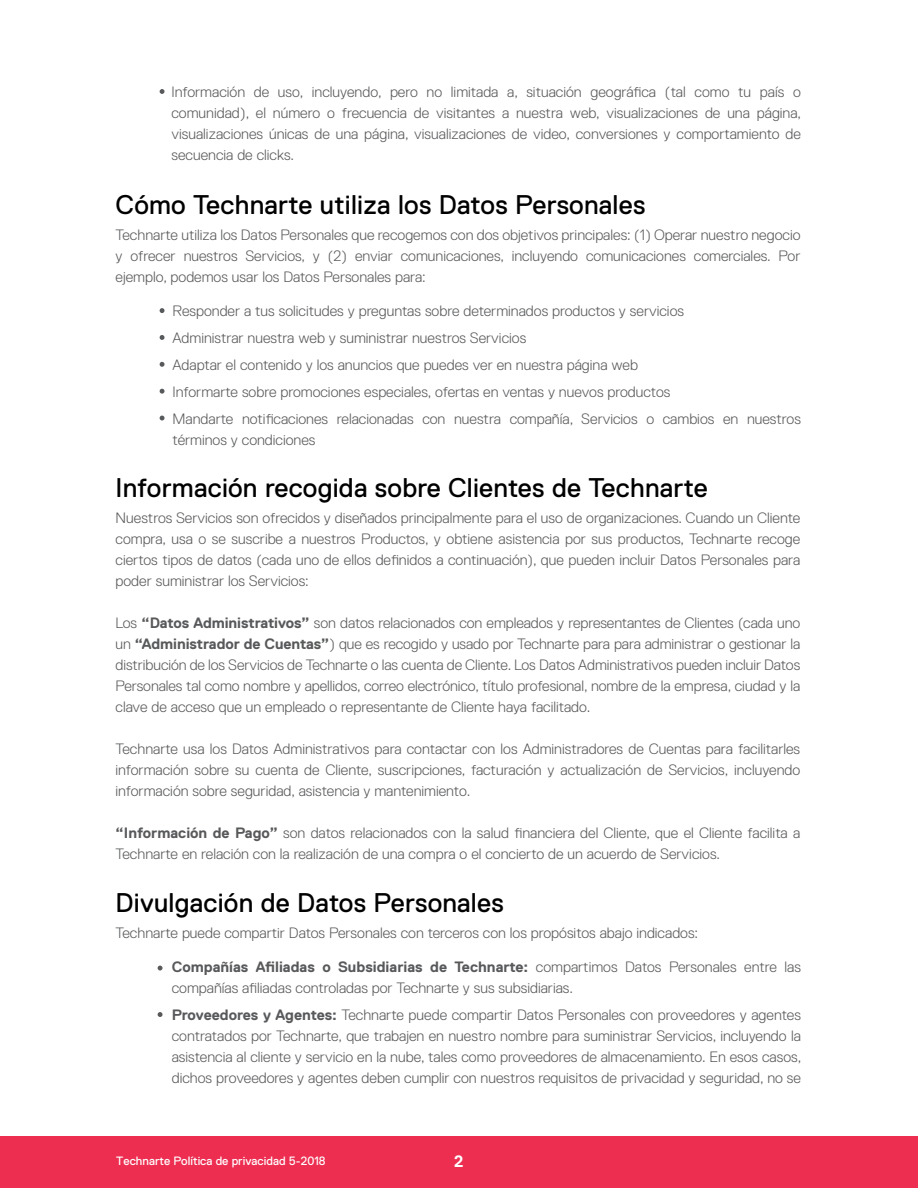
<style>
.page{position:relative;width:918px;height:1188px;background:#fff}
.page>*{position:absolute;margin:0;border:0;box-sizing:border-box;transform-origin:0 0}
.t1{font:27px "Replica";letter-spacing:.01em;color:#000}
.t2{font:700 16.5px "Replica";color:#fff}
.t3{font:300 15px/21px "Replica";color:#58595b;text-align:justify}
.t4{font:12px "Replica";color:#fff}
.s1{font-weight:700}
</style>
<div class="page">
<svg style="left:160px;top:308px;width:5px;height:5px"></svg>
<svg style="left:160px;top:335px;width:5px;height:5px"></svg>
<svg style="left:160px;top:362px;width:5px;height:5px"></svg>
<svg style="left:160px;top:389px;width:5px;height:5px"></svg>
<svg style="left:160px;top:416px;width:5px;height:4px"></svg>
<div style="left:0;top:1137px;width:918px;height:51px;background:#ed2e51"></div>
<svg style="left:160px;top:89px;width:5px;height:5px"></svg>
<svg style="left:158px;top:966px;width:5px;height:4px"></svg>
<svg style="left:158px;top:1012px;width:5px;height:5px"></svg>
<p class="t3" style="left:171px;top:81px;width:631px">Información de uso, incluyendo, pero no limitada a, situación geográfica (tal como tu país o comunidad), el número o frecuencia de visitantes a nuestra web, visualizaciones de una página, visualizaciones únicas de una página, visualizaciones de video, conversiones y comportamiento de secuencia de clicks.</p>
<h1 class="t1" style="left:116px;top:189px;width:531px">Cómo Technarte utiliza los Datos Personales</h1>
<p class="t3" style="left:116px;top:224px;width:686px">Technarte utiliza los Datos Personales que recogemos con dos objetivos principales: (1) Operar nuestro negocio y ofrecer nuestros Servicios, y (2) enviar comunicaciones, incluyendo comunicaciones comerciales. Por ejemplo, podemos usar los Datos Personales para:</p>
<p class="t3" style="left:173px;top:297px;width:630px;line-height:27px;text-align:left">Responder a tus solicitudes y preguntas sobre determinados productos y servicios<br>Administrar nuestra web y suministrar nuestros Servicios<br>Adaptar el contenido y los anuncios que puedes ver en nuestra página web<br>Informarte sobre promociones especiales, ofertas en ventas y nuevos productos<br>Mandarte notificaciones relacionadas con nuestra compañía, Servicios o cambios en nuestros</p>
<p class="t3" style="left:173px;top:429px;width:144px">términos y condiciones</p>
<h1 class="t1" style="left:116px;top:473px;width:594px">Información recogida sobre Clientes de Technarte</h1>
<p class="t3" style="left:116px;top:507px;width:686px">Nuestros Servicios son ofrecidos y diseñados principalmente para el uso de organizaciones. Cuando un Cliente compra, usa o se suscribe a nuestros Productos, y obtiene asistencia por sus productos, Technarte recoge ciertos tipos de datos (cada uno de ellos definidos a continuación), que pueden incluir Datos Personales para poder suministrar los Servicios:</p>
<p class="t3" style="left:116px;top:612px;width:686px">Los <span class="s1">“Datos Administrativos”</span> son datos relacionados con empleados y representantes de Clientes (cada uno un <span class="s1">“Administrador de Cuentas”</span>) que es recogido y usado por Technarte para para administrar o gestionar la distribución de los Servicios de Technarte o las cuenta de Cliente. Los Datos Administrativos pueden incluir Datos Personales tal como nombre y apellidos, correo electrónico, título profesional, nombre de la empresa, ciudad y la clave de acceso que un empleado o representante de Cliente haya facilitado.</p>
<p class="t3" style="left:116px;top:738px;width:686px">Technarte usa los Datos Administrativos para contactar con los Administradores de Cuentas para facilitarles información sobre su cuenta de Cliente, suscripciones, facturación y actualización de Servicios, incluyendo información sobre seguridad, asistencia y mantenimiento.</p>
<p class="t3" style="left:116px;top:822px;width:686px"><span class="s1">“Información de Pago”</span> son datos relacionados con la salud financiera del Cliente, que el Cliente facilita a<br>Technarte en relación con la realización de una compra o el concierto de un acuerdo de Servicios.</p>
<h1 class="t1" style="left:116px;top:887px;width:390px">Divulgación de Datos Personales</h1>
<p class="t3" style="left:116px;top:922px;width:584px">Technarte puede compartir Datos Personales con terceros con los propósitos abajo indicados:</p>
<p class="t3" style="left:172px;top:956px;width:631px"><span class="s1">Compañías Afiliadas o Subsidiarias de Technarte:</span> compartimos Datos Personales entre las compañías afiliadas controladas por Technarte y sus subsidiarias.</p>
<p class="t3" style="left:172px;top:1004px;width:631px"><span class="s1">Proveedores y Agentes:</span> Technarte puede compartir Datos Personales con proveedores y agentes contratados por Technarte, que trabajen en nuestro nombre para suministrar Servicios, incluyendo la asistencia al cliente y servicio en la nube, tales como proveedores de almacenamiento. En esos casos, dichos proveedores y agentes deben cumplir con nuestros requisitos de privacidad y seguridad, no se</p>
<p class="t4" style="left:116px;top:1154px;width:211px">Technarte Política de privacidad 5-2018</p>
<p class="t2" style="left:454px;top:1152px;width:11px">2</p>
</div>
